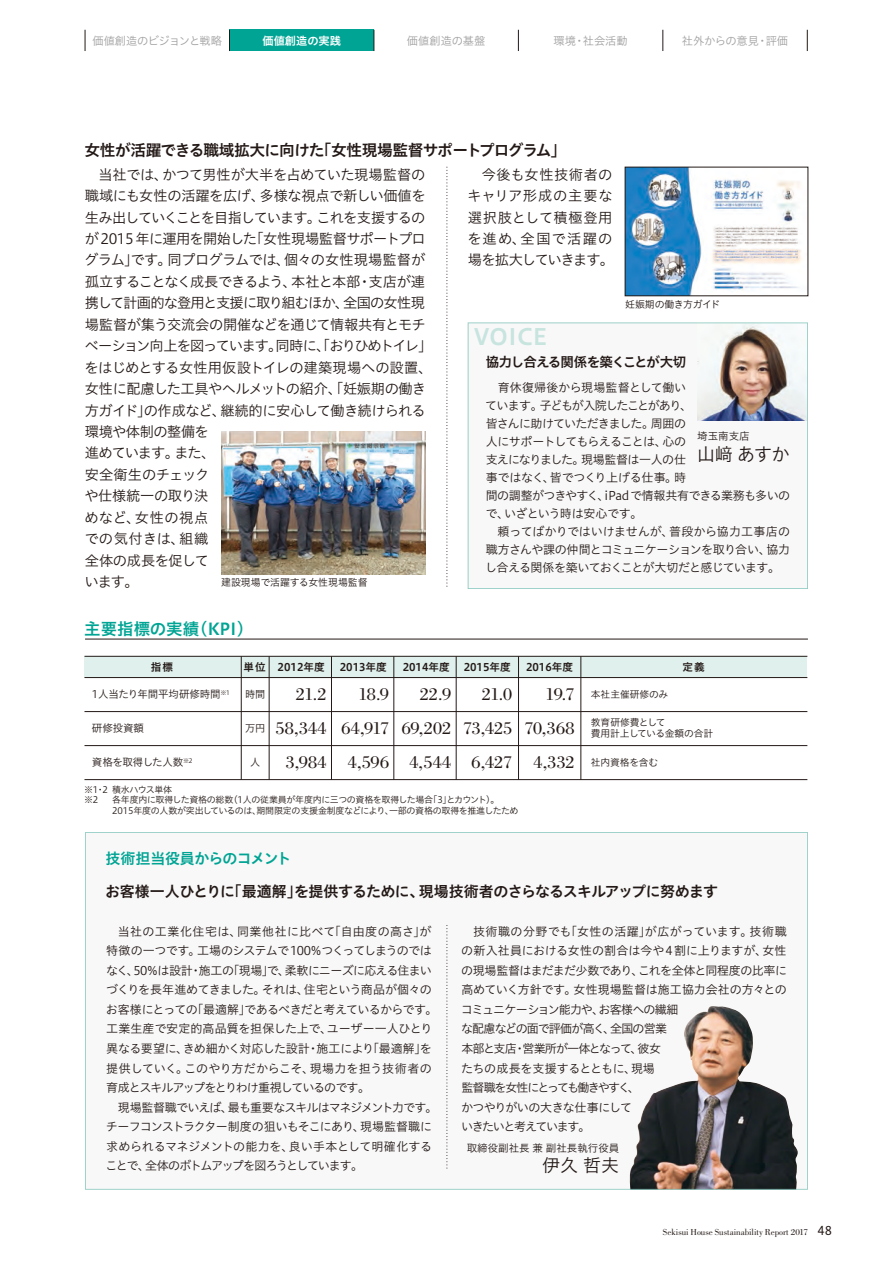
<style>
.page{position:relative;width:893px;height:1263px;background:#fff}
.page>*{position:absolute;margin:0;border:0;box-sizing:border-box;transform-origin:0 0}
.t1{font:22.5px "Hiragino UD Sans Std W6";color:#c7e4de}
.t2{font:18px/34px "Bodoni Std";color:#231916;text-align:right}
.t3{font:18px/34px "Bodoni Std";letter-spacing:-.025em;color:#231916;text-align:right}
.t4{font:18px "Hiragino UD Sans Std W3";letter-spacing:-.01em;color:#231916}
.t5{font:16.5px "Hiragino UD Sans Std W6";color:#00a494}
.t6{font:15.75px "Hiragino UD Sans Std W6";letter-spacing:-.05em;color:#231916}
.t7{font:15px "Hiragino UD Sans Std W6";letter-spacing:-.04em;color:#231916}
.t8{font:15px "Hiragino UD Sans Std W6";letter-spacing:-.045em;color:#00a494}
.t9{font:14.25px/21.5px "Hiragino UD Sans Std W3";letter-spacing:-.04em;color:#231916}
.t10{font:14.25px/21.5px "Hiragino UD Sans Std W3";letter-spacing:.035em;color:#231916}
.t11{font:13.5px "Hiragino UD Sans Std W6";letter-spacing:-.065em;color:#231916}
.t12{font:12px/19.5px "Hiragino UD Sans Std W3";letter-spacing:-.045em;color:#231916}
.t13{font:11.25px "Hiragino UD Sans Std W3";color:#a0a0a1}
.t14{font:11.25px "Hiragino UD Sans Std W3";letter-spacing:-.045em;color:#a0a0a1}
.t15{font:11.25px "Hiragino UD Sans Std W6";color:#fff}
.t16{font:10.65px "Hiragino UD Sans Std W6";color:#231916}
.t17{font:10.5px "Hiragino UD Sans Std W3";letter-spacing:-.01em;color:#231916}
.t18{font:10.5px "Hiragino UD Sans Std W3";letter-spacing:-.04em;color:#231916}
.t19{font:10.2px "Hiragino UD Sans Std W3";color:#231916}
.t20{font:9.9px "Hiragino UD Sans Std W3";letter-spacing:-.015em;color:#231916}
.t21{font:9.75px/11.7px "Hiragino UD Sans Std W3";letter-spacing:-.01em;color:#231916}
.t22{font:9px "Hiragino UD Sans Std W3";letter-spacing:-.035em;color:#231916}
.t23{font:9px "Bodoni Std";letter-spacing:-.005em;color:#231916}
.s1{font-family:"Hiragino UD Sans Std W4";font-size:12px}
</style>
<div class="page">
<div style="left:229px;top:30px;width:145px;height:21px;background:#00a494"></div>
<svg style="left:447px;top:167px;width:1px;height:420px"></svg>
<svg style="left:518px;top:30px;width:1px;height:21px"></svg>
<svg style="left:663px;top:30px;width:1px;height:21px"></svg>
<svg style="left:807px;top:30px;width:1px;height:21px"></svg>
<svg style="left:229px;top:30px;width:1px;height:21px"></svg>
<svg style="left:85px;top:30px;width:1px;height:21px"></svg>
<svg style="left:374px;top:30px;width:1px;height:21px"></svg>
<div style="left:84px;top:656px;width:723px;height:21px;background:#dff0ed"></div>
<hr style="left:84px;top:779px;width:723px;height:1px;background:#231916">
<hr style="left:84px;top:711px;width:723px;height:1px;background:#231916">
<svg style="left:241px;top:657px;width:1px;height:20px"></svg>
<hr style="left:84px;top:745px;width:723px;height:1px;background:#231916">
<hr style="left:241px;top:678px;width:1px;height:102px;background:#231916">
<hr style="left:85px;top:639px;width:723px;height:1px;background:#231916">
<hr style="left:84px;top:656px;width:723px;height:1px;background:#231916">
<hr style="left:84px;top:677px;width:723px;height:1px;background:#231916">
<svg style="left:269px;top:656px;width:1px;height:21px"></svg>
<svg style="left:331px;top:656px;width:1px;height:21px"></svg>
<svg style="left:394px;top:656px;width:1px;height:21px"></svg>
<svg style="left:456px;top:656px;width:1px;height:21px"></svg>
<svg style="left:518px;top:656px;width:1px;height:21px"></svg>
<hr style="left:269px;top:678px;width:1px;height:102px;background:#231916">
<hr style="left:331px;top:678px;width:1px;height:102px;background:#231916">
<hr style="left:394px;top:678px;width:1px;height:102px;background:#231916">
<hr style="left:456px;top:678px;width:1px;height:102px;background:#231916">
<hr style="left:518px;top:678px;width:1px;height:102px;background:#231916">
<svg style="left:581px;top:656px;width:1px;height:21px"></svg>
<hr style="left:581px;top:678px;width:1px;height:102px;background:#231916">
<svg style="left:85px;top:832px;width:723px;height:357px"></svg>
<svg style="left:447px;top:925px;width:1px;height:246px"></svg>
<svg style="left:468px;top:323px;width:340px;height:266px"></svg>
<img style="left:627px;top:169px;width:175px;height:125px">
<img style="left:221px;top:432px;width:204px;height:143px">
<p class="t14" style="left:92px;top:32px;width:131px">価値創造のビジョンと戦略</p>
<p class="t15" style="left:262px;top:32px;width:80px">価値創造の実践</p>
<p class="t13" style="left:407px;top:32px;width:80px">価値創造の基盤</p>
<p class="t13" style="left:553px;top:32px;width:76px">環境・社会活動</p>
<p class="t13" style="left:682px;top:32px;width:108px">社外からの意見・評価</p>
<h3 class="t6" style="left:84px;top:138px;width:483px">女性が活躍できる職域拡大に向けた「女性現場監督サポートプログラム」</h3>
<p class="t9" style="left:84px;top:163px;width:350px">　当社では、かつて男性が大半を占めていた現場監督の職域にも女性の活躍を広げ、多様な視点で新しい価値を生み出していくことを目指しています。これを支援するのが2015年に運用を開始した「女性現場監督サポートプログラム」です。同プログラムでは、個々の女性現場監督が孤立することなく成長できるよう、本社と本部・支店が連携して計画的な登用と支援に取り組むほか、全国の女性現場監督が集う交流会の開催などを通じて情報共有とモチベーション向上を図っています。同時に、「おりひめトイレ」をはじめとする女性用仮設トイレの建築現場への設置、女性に配慮した工具やヘルメットの紹介、「妊娠期の働き方ガイド」の作成など、継続的に安心して働き続けられる環境や体制の整備を<br>進めています。また、<br>安全衛生のチェック<br>や仕様統一の取り決<br>めなど、女性の視点<br>での気付きは、組織<br>全体の成長を促して<br>います。</p>
<p class="t10" style="left:467px;top:163px;width:148px">　今後も女性技術者のキャリア形成の主要な選択肢として積極登用を進め、全国で活躍の場を拡大していきます。</p>
<p class="t20" style="left:625px;top:296px;width:97px">妊娠期の働き方ガイド</p>
<h1 class="t1" style="left:473px;top:319px;width:76px">VOICE</h1>
<p class="t11" style="left:486px;top:351px;width:202px">協力し合える関係を築くことが大切</p>
<p class="t12" style="left:485px;top:378px;width:307px;line-height:18px">　育休復帰後から現場監督として働い<br>ています。子どもが入院したことがあり、<br>皆さんに助けていただきました。周囲の<br>人にサポートしてもらえることは、心の<br>支えになりました。現場監督は一人の仕<br>事ではなく、皆でつくり上げる仕事。時<br>間の調整がつきやすく、iPadで情報共有できる業務も多いので、いざという時は安心です。<br>　頼ってばかりではいけませんが、普段から協力工事店の職方さんや課の仲間とコミュニケーションを取り合い、協力し合える関係を築いておくことが大切だと感じています。</p>
<p class="t17" style="left:697px;top:428px;width:54px">埼玉南支店</p>
<h2 class="t4" style="left:697px;top:440px;width:94px">山﨑 あすか</h2>
<p class="t20" style="left:221px;top:575px;width:148px">建設現場で活躍する女性現場監督</p>
<h3 class="t5" style="left:84px;top:616px;width:171px">主要指標の実績（KPI）</h3>
<p class="t16" style="left:151px;top:659px;width:24px">指標</p>
<p class="t16" style="left:244px;top:659px;width:24px">単位</p>
<p class="t16" style="left:682px;top:659px;width:24px">定義</p>
<p class="t17" style="left:92px;top:686px;width:140px">1人当たり年間平均研修時間<sup>※1</sup></p>
<p class="t17" style="left:92px;top:720px;width:54px">研修投資額</p>
<p class="t16" style="left:278px;top:659px;width:49px">2012年度</p>
<p class="t16" style="left:340px;top:659px;width:49px">2013年度</p>
<p class="t16" style="left:403px;top:659px;width:49px">2014年度</p>
<h2 class="t2" style="left:275px;top:677px;width:53px">21.2<br>58,344<br>3,984</h2>
<h2 class="t3" style="left:341px;top:677px;width:49px">18.9<br>64,917<br>4,596</h2>
<p class="t16" style="left:464px;top:659px;width:49px">2015年度</p>
<h2 class="t2" style="left:463px;top:677px;width:51px">21.0<br>73,425<br>6,427</h2>
<p class="t16" style="left:526px;top:659px;width:49px">2016年度</p>
<h2 class="t2" style="left:524px;top:677px;width:52px">19.7<br>70,368<br>4,332</h2>
<h2 class="t2" style="left:402px;top:677px;width:51px">22.9<br>69,202<br>4,544</h2>
<p class="t21" style="left:591px;top:687px;width:79px">本社主催研修のみ</p>
<p class="t19" style="left:245px;top:687px;width:22px">時間</p>
<p class="t19" style="left:245px;top:721px;width:22px">万円</p>
<p class="t21" style="left:591px;top:716px;width:124px">教育研修費として<br>費用計上している金額の合計</p>
<p class="t18" style="left:92px;top:754px;width:102px">資格を取得した人数<sup>※2</sup></p>
<p class="t19" style="left:250px;top:755px;width:12px">人</p>
<p class="t22" style="left:84px;top:782px;width:89px">※1・2 積水ハウス単体</p>
<p class="t22" style="left:84px;top:793px;width:417px">※2 　各年度内に取得した資格の総数（1人の従業員が年度内に三つの資格を取得した場合「3」とカウント）。</p>
<p class="t22" style="left:112px;top:803px;width:408px">2015年度の人数が突出しているのは、期間限定の支援金制度などにより、一部の資格の取得を推進したため</p>
<p class="t21" style="left:591px;top:755px;width:69px">社内資格を含む</p>
<p class="t8" style="left:106px;top:846px;width:187px">技術担当役員からのコメント</p>
<p class="t7" style="left:105px;top:879px;width:614px">お客様一人ひとりに「最適解」を提供するために、現場技術者のさらなるスキルアップに努めます</p>
<p class="t12" style="left:106px;top:921px;width:333px;text-indent:12px">当社の工業化住宅は、同業他社に比べて「自由度の高さ」が特徴の一つです。工場のシステムで100％つくってしまうのではなく、50％は設計・施工の「現場」で、柔軟にニーズに応える住まいづくりを長年進めてきました。それは、住宅という商品が個々のお客様にとっての「最適解」であるべきだと考えているからです。工業生産で安定的高品質を担保した上で、ユーザー一人ひとり異なる要望に、きめ細かく対応した設計・施工により「最適解」を提供していく。このやり方だからこそ、現場力を担う技術者の育成とスキルアップをとりわけ重視しているのです。</p>
<p class="t12" style="left:106px;top:1096px;width:333px;text-indent:12px">現場監督職でいえば、最も重要なスキルはマネジメント力です。チーフコンストラクター制度の狙いもそこにあり、現場監督職に求められるマネジメントの能力を、良い手本として明確化することで、全体のボトムアップを図ろうとしています。</p>
<p class="t12" style="left:461px;top:921px;width:328px;text-indent:12px">技術職の分野でも「女性の活躍」が広がっています。技術職の新入社員における女性の割合は今や4割に上りますが、女性の現場監督はまだまだ少数であり、これを全体と同程度の比率に高めていく方針です。女性現場監督は施工協力会社の方々とのコミュニケーション能力や、お客様への繊細<br>な配慮などの面で評価が高く、全国の営業<br>本部と支店・営業所が一体となって、彼女<br>たちの成長を支援するとともに、現場<br>監督職を女性にとっても働きやすく、<br>かつやりがいの大きな仕事にして<br>いきたいと考えています。</p>
<p class="t17" style="left:467px;top:1140px;width:154px">取締役副社長 兼 副社長執行役員</p>
<h2 class="t4" style="left:542px;top:1152px;width:78px">伊久 哲夫</h2>
<p class="t23" style="left:663px;top:1227px;width:171px">Sekisui House Sustainability Report 2017 <span class="s1">48</span></p>
</div>
